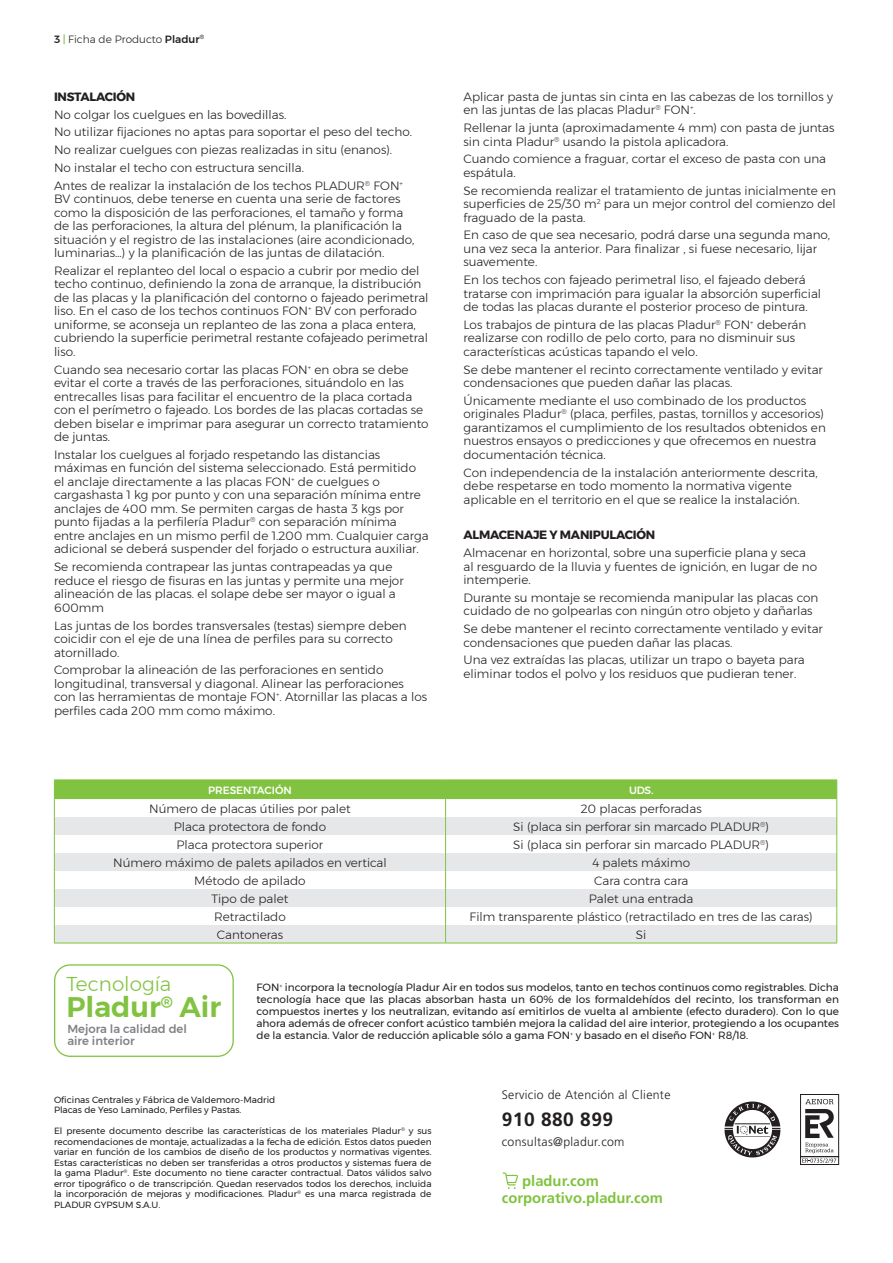
<style>
.page{position:relative;width:893px;height:1263px;background:#fff}
.page>*{position:absolute;margin:0;border:0;box-sizing:border-box;transform-origin:0 0}
.t1{font:600 28.2px "Montserrat";color:#81c340}
.t2{font:300 19.95px "Montserrat";color:#81c340}
.t3{font:700 19.2px "Frutiger LT Std";letter-spacing:.025em;color:#231f20}
.t4{font:700 14.7px/16.4px "Frutiger LT Std";color:#81c340}
.t5{font:300 12.3px "Frutiger LT Std";letter-spacing:.025em;color:#231f20}
.t6{font:300 12px/13.5px "Montserrat";color:#231f20}
.t7{font:700 12px "Montserrat";letter-spacing:-.02em;color:#231f20}
.t8{font:500 11.55px/11.6px "Montserrat";color:#808285}
.t9{font:10.5px/12px "Montserrat";color:#231f20;text-align:justify}
.t10{font:300 10.5px "Montserrat";color:#231f20}
.t11{font:500 10.5px "Montserrat";color:#fff}
.t12{font:9px/10.5px "Montserrat";color:#231f20}
.s1{font-weight:500}
.s2{font-weight:500;color:#81c340}
</style>
<div class="page">
<svg style="left:724px;top:1101px;width:56px;height:56px"></svg>
<div style="left:800px;top:1094px;width:39px;height:63px;border:1px solid #231f20"></div>
<div style="left:800px;top:1156px;width:39px;height:9px;border:1px solid #231f20"></div>
<svg style="left:802px;top:1099px;width:34px;height:64px"></svg>
<svg style="left:503px;top:1172px;width:15px;height:17px"></svg>
<div style="left:54px;top:964px;width:180px;height:93px;border:1px solid #81c340;border-radius:15px"></div>
<hr style="left:54px;top:779px;width:392px;height:1px;background:#81c340">
<hr style="left:446px;top:779px;width:391px;height:1px;background:#81c340">
<svg style="left:54px;top:780px;width:783px;height:163px"></svg>
<hr style="left:54px;top:943px;width:392px;height:1px;background:#81c340">
<hr style="left:446px;top:943px;width:391px;height:1px;background:#81c340">
<p class="t10" style="left:54px;top:31px;width:152px"><span class="s1">3</span> <span class="s2">|</span> Ficha de Producto <span class="s1">Pladur</span><sup>®</sup></p>
<p class="t7" style="left:54px;top:87px;width:83px">INSTALACIÓN</p>
<p class="t6" style="left:54px;top:107px;width:234px">No colgar los cuelgues en las bovedillas.</p>
<p class="t6" style="left:54px;top:125px;width:360px">No utilizar fijaciones no aptas para soportar el peso del techo.</p>
<p class="t6" style="left:54px;top:143px;width:340px">No realizar cuelgues con piezas realizadas in situ (enanos).</p>
<p class="t6" style="left:54px;top:161px;width:252px">No instalar el techo con estructura sencilla.</p>
<p class="t6" style="left:54px;top:178px;width:362px">Antes de realizar la instalación de los techos PLADUR<sup>®</sup> FON<sup>+ </sup>BV continuos, debe tenerse en cuenta una serie de factores como la disposición de las perforaciones, el tamaño y forma de las perforaciones, la altura del plénum, la planificación la situación y el registro de las instalaciones (aire acondicionado, luminarias…) y la planificación de las juntas de dilatación.</p>
<p class="t6" style="left:54px;top:264px;width:376px">Realizar el replanteo del local o espacio a cubrir por medio del techo continuo, definiendo la zona de arranque, la distribución de las placas y la planificación del contorno o fajeado perimetral liso. En el caso de los techos continuos FON<sup>+</sup> BV con perforado uniforme, se aconseja un replanteo de las zona a placa entera, cubriendo la superficie perimetral restante cofajeado perimetral liso.</p>
<p class="t6" style="left:54px;top:362px;width:376px">Cuando sea necesario cortar las placas FON<sup>+</sup> en obra se debe evitar el corte a través de las perforaciones, situándolo en las entrecalles lisas para facilitar el encuentro de la placa cortada con el perímetro o fajeado. Los bordes de las placas cortadas se deben biselar e imprimar para asegurar un correcto tratamiento de juntas.</p>
<p class="t6" style="left:54px;top:448px;width:376px">Instalar los cuelgues al forjado respetando las distancias máximas en función del sistema seleccionado. Está permitido el anclaje directamente a las placas FON<sup>+</sup> de cuelgues o cargashasta 1 kg por punto y con una separación mínima entre anclajes de 400 mm. Se permiten cargas de hasta 3 kgs por punto fijadas a la perfilería Pladur<sup>®</sup> con separación mínima entre anclajes en un mismo perfil de 1.200 mm. Cualquier carga adicional se deberá suspender del forjado o estructura auxiliar.</p>
<p class="t6" style="left:54px;top:560px;width:351px">Se recomienda contrapear las juntas contrapeadas ya que reduce el riesgo de fisuras en las juntas y permite una mejor alineación de las placas. el solape debe ser mayor o igual a 600mm</p>
<p class="t6" style="left:54px;top:618px;width:354px">Las juntas de los bordes transversales (testas) siempre deben coicidir con el eje de una línea de perfiles para su correcto atornillado.</p>
<p class="t6" style="left:54px;top:663px;width:375px">Comprobar la alineación de las perforaciones en sentido longitudinal, transversal y diagonal. Alinear las perforaciones con las herramientas de montaje FON<sup>+</sup>. Atornillar las placas a los perfiles cada 200 mm como máximo.</p>
<p class="t6" style="left:463px;top:90px;width:371px">Aplicar pasta de juntas sin cinta en las cabezas de los tornillos y en las juntas de las placas Pladur<sup>®</sup> FON<sup>+</sup>.</p>
<p class="t6" style="left:463px;top:121px;width:372px">Rellenar la junta (aproximadamente 4 mm) con pasta de juntas sin cinta Pladur<sup>®</sup> usando la pistola aplicadora.</p>
<p class="t6" style="left:463px;top:152px;width:364px">Cuando comience a fraguar, cortar el exceso de pasta con una espátula.</p>
<p class="t6" style="left:463px;top:183px;width:374px;text-align:justify">Se recomienda realizar el tratamiento de juntas inicialmente en superficies de 25/30 m<sup>2</sup> para un mejor control del comienzo del fraguado de la pasta.</p>
<p class="t6" style="left:463px;top:228px;width:368px">En caso de que sea necesario, podrá darse una segunda mano, una vez seca la anterior. Para finalizar , si fuese necesario, lijar suavemente.</p>
<p class="t6" style="left:463px;top:273px;width:359px">En los techos con fajeado perimetral liso, el fajeado deberá tratarse con imprimación para igualar la absorción superficial de todas las placas durante el posterior proceso de pintura.</p>
<p class="t6" style="left:463px;top:318px;width:344px">Los trabajos de pintura de las placas Pladur<sup>®</sup> FON<sup>+</sup> deberán realizarse con rodillo de pelo corto, para no disminuir sus características acústicas tapando el velo.</p>
<p class="t6" style="left:463px;top:362px;width:361px">Se debe mantener el recinto correctamente ventilado y evitar condensaciones que pueden dañar las placas.</p>
<p class="t6" style="left:463px;top:394px;width:364px">Únicamente mediante el uso combinado de los productos originales Pladur<sup>®</sup> (placa, perfiles, pastas, tornillos y accesorios) garantizamos el cumplimiento de los resultados obtenidos en nuestros ensayos o predicciones y que ofrecemos en nuestra documentación técnica.</p>
<p class="t6" style="left:463px;top:465px;width:356px">Con independencia de la instalación anteriormente descrita, debe respetarse en todo momento la normativa vigente aplicable en el territorio en el que se realice la instalación.</p>
<p class="t7" style="left:463px;top:525px;width:193px">ALMACENAJE Y MANIPULACIÓN</p>
<p class="t6" style="left:463px;top:546px;width:355px">Almacenar en horizontal, sobre una superficie plana y seca al resguardo de la lluvia y fuentes de ignición, en lugar de no intemperie.</p>
<p class="t6" style="left:463px;top:590px;width:356px">Durante su montaje se recomienda manipular las placas con cuidado de no golpearlas con ningún otro objeto y dañarlas</p>
<p class="t6" style="left:463px;top:622px;width:361px">Se debe mantener el recinto correctamente ventilado y evitar condensaciones que pueden dañar las placas.</p>
<p class="t6" style="left:463px;top:653px;width:343px">Una vez extraídas las placas, utilizar un trapo o bayeta para eliminar todos el polvo y los residuos que pudieran tener.</p>
<p class="t11" style="left:208px;top:781px;width:85px">PRESENTACIÓN</p>
<p class="t11" style="left:629px;top:781px;width:26px">UDS.</p>
<p class="t6" style="left:149px;top:802px;width:203px">Número de placas útilies por palet</p>
<p class="t6" style="left:581px;top:802px;width:123px">20 placas perforadas</p>
<p class="t6" style="left:174px;top:820px;width:154px">Placa protectora de fondo</p>
<p class="t6" style="left:513px;top:820px;width:257px">Si (placa sin perforar sin marcado PLADUR<sup>®</sup>)</p>
<p class="t6" style="left:177px;top:837px;width:148px">Placa protectora superior</p>
<p class="t6" style="left:513px;top:837px;width:257px">Si (placa sin perforar sin marcado PLADUR<sup>®</sup>)</p>
<p class="t6" style="left:113px;top:855px;width:275px">Número máximo de palets apilados en vertical</p>
<p class="t6" style="left:592px;top:855px;width:99px">4 palets máximo</p>
<p class="t6" style="left:194px;top:873px;width:113px">Método de apilado</p>
<p class="t6" style="left:594px;top:873px;width:96px">Cara contra cara</p>
<p class="t6" style="left:211px;top:891px;width:79px">Tipo de palet</p>
<p class="t6" style="left:589px;top:891px;width:106px">Palet una entrada</p>
<p class="t6" style="left:214px;top:909px;width:73px">Retractilado</p>
<p class="t6" style="left:470px;top:909px;width:345px">Film transparente plástico (retractilado en tres de las caras)</p>
<p class="t6" style="left:217px;top:927px;width:68px">Cantoneras</p>
<p class="t6" style="left:636px;top:927px;width:12px">Si</p>
<p class="t2" style="left:66px;top:969px;width:106px">Tecnología</p>
<p class="t1" style="left:66px;top:985px;width:156px">Pladur<sup>®</sup> Air</p>
<p class="t8" style="left:67px;top:1023px;width:121px">Mejora la calidad del aire interior</p>
<p class="t9" style="left:257px;top:981px;width:584px">FON<sup>+</sup> incorpora la tecnología Pladur Air en todos sus modelos, tanto en techos continuos como registrables. Dicha tecnología hace que las placas absorban hasta un 60% de los formaldehídos del recinto, los transforman en compuestos inertes y los neutralizan, evitando así emitirlos de vuelta al ambiente (efecto duradero). Con lo que ahora además de ofrecer confort acústico también mejora la calidad del aire interior, protegiendo a los ocupantes de la estancia. Valor de reducción aplicable sólo a gama FON<sup>+</sup> y basado en el diseño FON<sup>+</sup> R8/18.</p>
<p class="t12" style="left:54px;top:1094px;width:223px">Oficinas Centrales y Fábrica de Valdemoro-Madrid<br>Placas de Yeso Laminado, Perfiles y Pastas.</p>
<p class="t12" style="left:54px;top:1126px;width:379px;text-align:justify">El presente documento describe las características de los materiales Pladur<sup>®</sup> y sus recomendaciones de montaje, actualizadas a la fecha de edición. Estos datos pueden variar en función de los cambios de diseño de los productos y normativas vigentes.<br>Estas características no deben ser transferidas a otros productos y sistemas fuera de la gama Pladur<sup>®</sup>. Este documento no tiene caracter contractual. Datos válidos salvo error tipográfico o de transcripción. Quedan reservados todos los derechos, incluida la incorporación de mejoras y modificaciones. Pladur<sup>®</sup> es una marca registrada de PLADUR GYPSUM S.A.U.</p>
<p class="t5" style="left:502px;top:1088px;width:170px">Servicio de Atención al Cliente</p>
<h3 class="t3" style="left:502px;top:1108px;width:113px">910 880 899</h3>
<p class="t5" style="left:502px;top:1134px;width:124px">consultas@pladur.com</p>
<p class="t4" style="left:502px;top:1173px;width:163px;text-indent:21px">pladur.com corporativo.pladur.com</p>
</div>
